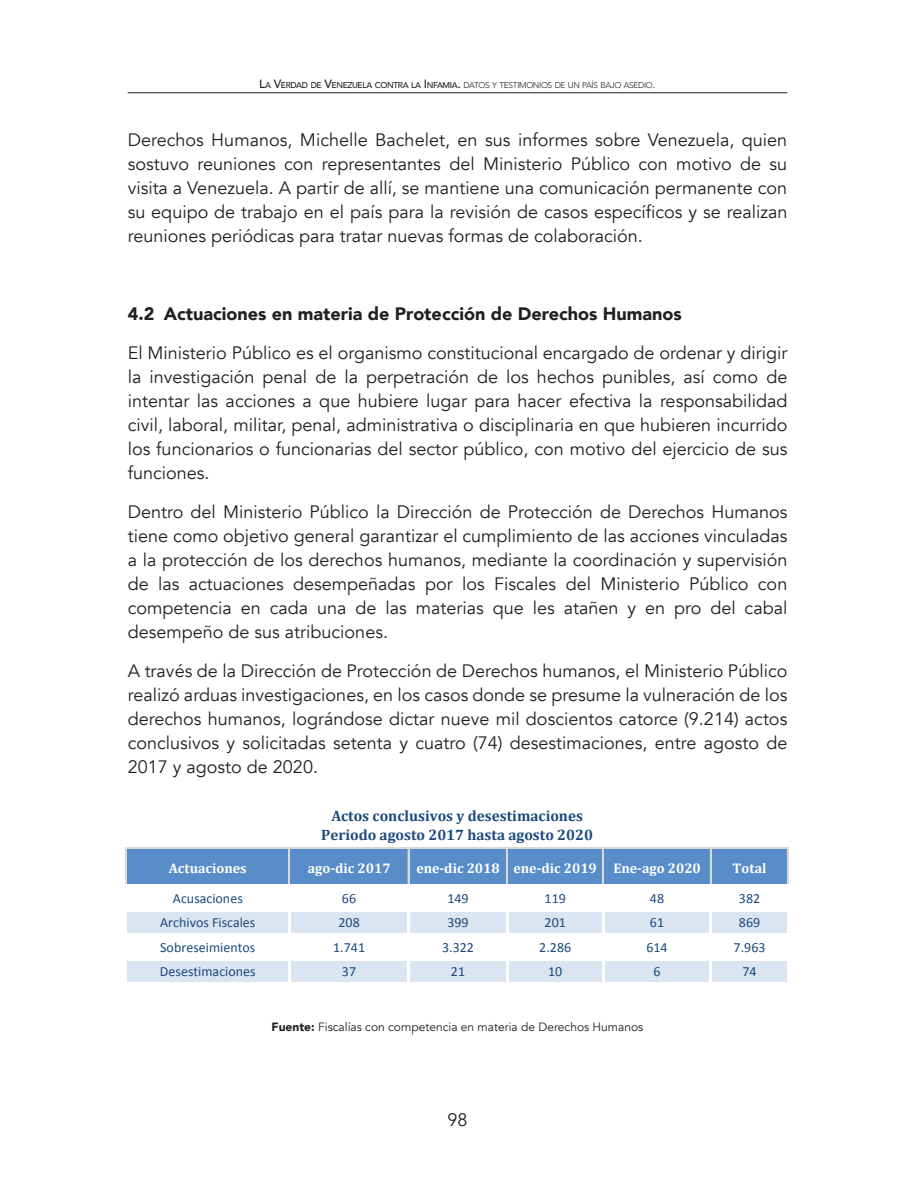
<style>
.page{position:relative;width:915px;height:1191px;background:#fff}
.page>*{position:absolute;margin:0;border:0;box-sizing:border-box;transform-origin:0 0}
.t1{font:18px/24px "Avenir";color:#221f1f;text-align:justify}
.t2{font:900 18px "Avenir";color:#221f1f}
.t3{font:700 15.15px/18.9px "Cambria";color:#1c497d;text-align:center}
.t4{font:13.95px "Calibri";letter-spacing:.005em;color:#1c497d}
.t5{font:700 13.95px "Cambria";color:#fff}
.t6{font:12px "Avenir";color:#221f1f}
.t7{font:300 8.4px "Avenir";letter-spacing:-.045em;color:#221f1f}
.s1{font-weight:500;font-size:12px}
.s2{font-weight:500}
.s3{font-size:12px}
.s4{font-weight:900}
</style>
<div class="page">
<hr style="left:128px;top:92px;width:659px;height:1px;background:#221f1f">
<div style="left:127px;top:848px;width:660px;height:37px;background:#588dc9"></div>
<div style="left:127px;top:910px;width:660px;height:24px;background:#dbe5f1"></div>
<div style="left:127px;top:959px;width:660px;height:24px;background:#dbe5f1"></div>
<hr style="left:125px;top:848px;width:2px;height:36px;background:#d9d9d8">
<hr style="left:288px;top:849px;width:1px;height:35px;background:#d9d9d8">
<hr style="left:289px;top:849px;width:1px;height:35px;background:#d9d9d8">
<hr style="left:407px;top:849px;width:1px;height:35px;background:#d9d9d8">
<hr style="left:408px;top:849px;width:1px;height:35px;background:#d9d9d8">
<hr style="left:506px;top:849px;width:1px;height:35px;background:#d9d9d8">
<hr style="left:602px;top:849px;width:1px;height:35px;background:#d9d9d8">
<hr style="left:709px;top:849px;width:1px;height:35px;background:#d9d9d8">
<hr style="left:710px;top:849px;width:1px;height:35px;background:#d9d9d8">
<hr style="left:786px;top:849px;width:1px;height:35px;background:#d9d9d8">
<hr style="left:787px;top:849px;width:1px;height:35px;background:#d9d9d8">
<hr style="left:786px;top:911px;width:2px;height:24px;background:#fff">
<hr style="left:288px;top:886px;width:2px;height:98px;background:#fff">
<hr style="left:407px;top:886px;width:2px;height:98px;background:#fff">
<hr style="left:506px;top:886px;width:2px;height:98px;background:#fff">
<hr style="left:601px;top:886px;width:3px;height:98px;background:#fff">
<hr style="left:709px;top:886px;width:2px;height:98px;background:#fff">
<hr style="left:786px;top:960px;width:2px;height:24px;background:#fff">
<hr style="left:127px;top:847px;width:661px;height:1px;background:#d9d9d8">
<hr style="left:127px;top:848px;width:661px;height:1px;background:#d9d9d8">
<hr style="left:127px;top:884px;width:661px;height:2px;background:#fff">
<hr style="left:127px;top:909px;width:661px;height:2px;background:#fff">
<hr style="left:127px;top:933px;width:661px;height:2px;background:#fff">
<hr style="left:127px;top:958px;width:661px;height:2px;background:#fff">
<hr style="left:127px;top:982px;width:661px;height:2px;background:#fff">
<p class="t7" style="left:259px;top:80px;width:398px"><span class="s1">L</span><span class="s2">A</span> <span class="s1">V</span><span class="s2">ERDAD DE</span> <span class="s1">V</span><span class="s2">ENEZUELA CONTRA LA</span> <span class="s1">I</span><span class="s2">NFAMIA</span><span class="s1">.</span> DATOS Y TESTIMONIOS DE UN PAÍS BAJO ASEDIO<span class="s3">.</span></p>
<p class="t1" style="left:128px;top:129px;width:661px">Derechos Humanos, Michelle Bachelet, en sus informes sobre Venezuela, quien sostuvo reuniones con representantes del Ministerio Público con motivo de su visita a Venezuela. A partir de allí, se mantiene una comunicación permanente con su equipo de trabajo en el país para la revisión de casos específicos y se realizan reuniones periódicas para tratar nuevas formas de colaboración.</p>
<p class="t2" style="left:128px;top:303px;width:555px">4.2 actuaciones en materia de Protección de derechos Humanos</p>
<p class="t1" style="left:128px;top:342px;width:661px">El Ministerio Público es el organismo constitucional encargado de ordenar y dirigir la investigación penal de la perpetración de los hechos punibles, así como de intentar las acciones a que hubiere lugar para hacer efectiva la responsabilidad civil, laboral, militar, penal, administrativa o disciplinaria en que hubieren incurrido los funcionarios o funcionarias del sector público, con motivo del ejercicio de sus funciones.</p>
<p class="t1" style="left:128px;top:501px;width:661px">Dentro del Ministerio Público la Dirección de Protección de Derechos Humanos tiene como objetivo general garantizar el cumplimiento de las acciones vinculadas a la protección de los derechos humanos, mediante la coordinación y supervisión de las actuaciones desempeñadas por los Fiscales del Ministerio Público con competencia en cada una de las materias que les atañen y en pro del cabal desempeño de sus atribuciones.</p>
<p class="t1" style="left:128px;top:660px;width:661px">A través de la Dirección de Protección de Derechos humanos, el Ministerio Público realizó arduas investigaciones, en los casos donde se presume la vulneración de los derechos humanos, lográndose dictar nueve mil doscientos catorce (9.214) actos conclusivos y solicitadas setenta y cuatro (74) desestimaciones, entre agosto de 2017 y agosto de 2020.</p>
<p class="t3" style="left:321px;top:806px;width:273px">Actos conclusivos y desestimaciones<br>Periodo agosto 2017 hasta agosto 2020</p>
<p class="t5" style="left:169px;top:861px;width:79px">Actuaciones</p>
<p class="t5" style="left:307px;top:861px;width:84px">ago-dic 2017</p>
<p class="t5" style="left:416px;top:861px;width:286px">ene-dic 2018 ene-dic 2019 Ene-ago 2020</p>
<p class="t5" style="left:732px;top:861px;width:35px">Total</p>
<p class="t4" style="left:173px;top:891px;width:71px">Acusaciones</p>
<p class="t4" style="left:342px;top:891px;width:16px">66</p>
<p class="t4" style="left:447px;top:891px;width:23px">149</p>
<p class="t4" style="left:544px;top:891px;width:23px">119</p>
<p class="t4" style="left:649px;top:891px;width:16px">48</p>
<p class="t4" style="left:738px;top:891px;width:23px">382</p>
<p class="t4" style="left:160px;top:915px;width:97px">Archivos Fiscales</p>
<p class="t4" style="left:338px;top:915px;width:23px">208</p>
<p class="t4" style="left:447px;top:915px;width:23px">399</p>
<p class="t4" style="left:544px;top:915px;width:23px">201</p>
<p class="t4" style="left:649px;top:915px;width:16px">61</p>
<p class="t4" style="left:738px;top:915px;width:23px">869</p>
<p class="t4" style="left:160px;top:940px;width:97px">Sobreseimientos</p>
<p class="t4" style="left:333px;top:940px;width:33px">1.741</p>
<p class="t4" style="left:442px;top:940px;width:33px">3.322</p>
<p class="t4" style="left:539px;top:940px;width:33px">2.286</p>
<p class="t4" style="left:646px;top:940px;width:23px">614</p>
<p class="t4" style="left:733px;top:940px;width:33px">7.963</p>
<p class="t4" style="left:160px;top:964px;width:97px">Desestimaciones</p>
<p class="t4" style="left:342px;top:964px;width:16px">37</p>
<p class="t4" style="left:450px;top:964px;width:16px">21</p>
<p class="t4" style="left:548px;top:964px;width:16px">10</p>
<p class="t4" style="left:653px;top:964px;width:9px">6</p>
<p class="t4" style="left:742px;top:964px;width:16px">74</p>
<p class="t6" style="left:271px;top:1021px;width:373px"><span class="s4">fuente:</span> Fiscalías con competencia en materia de Derechos Humanos</p>
<p class="t1" style="left:447px;top:1109px;width:22px">98</p>
</div>
